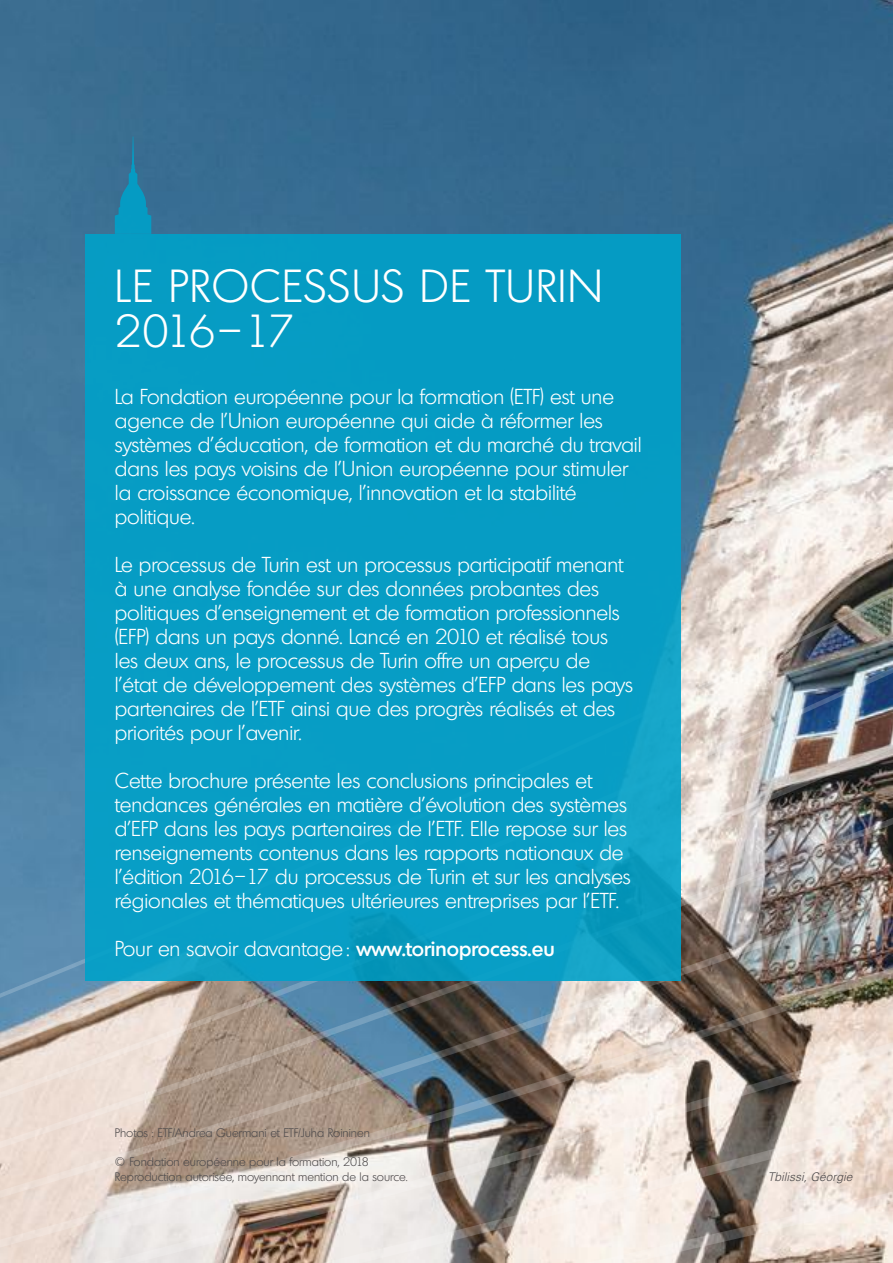
<style>
.page{position:relative;width:893px;height:1263px;background:#fff}
.page>*{position:absolute;margin:0;border:0;box-sizing:border-box;transform-origin:0 0}
.t1{font:300 45px/45px "Montreal TS";letter-spacing:.03em;color:#fff}
.t2{font:300 21px/24px "Montreal TS";color:#fff}
.t3{font:300 12px/15px "Montreal TS";color:#4e4b4c}
.t4{font:italic 300 12px "Univers LT Std";color:#4e4b4c}
.s1{font-weight:500}
</style>
<div class="page">
<img style="left:0;top:0;width:893px;height:540px">
<img style="left:0;top:540px;width:893px;height:723px">
<div style="left:85px;top:234px;width:595px;height:746px;background:#079cc4"></div>
<svg style="left:115px;top:136px;width:36px;height:98px;background:#2281a7"></svg>
<h1 class="t1" style="left:115px;top:263px;width:489px">LE PROCESSUS DE TURIN<br>2016–17</h1>
<p class="t2" style="left:115px;top:385px;width:528px">La Fondation européenne pour la formation (ETF) est une agence de l’Union européenne qui aide à réformer les systèmes d’éducation, de formation et du marché du travail dans les pays voisins de l’Union européenne pour stimuler la croissance économique, l’innovation et la stabilité politique.</p>
<p class="t2" style="left:115px;top:553px;width:520px">Le processus de Turin est un processus participatif menant à une analyse fondée sur des données probantes des politiques d’enseignement et de formation professionnels (EFP) dans un pays donné. Lancé en 2010 et réalisé tous les deux ans, le processus de Turin offre un aperçu de l’état de développement des systèmes d’EFP dans les pays partenaires de l’ETF ainsi que des progrès réalisés et des priorités pour l’avenir.</p>
<p class="t2" style="left:115px;top:769px;width:518px">Cette brochure présente les conclusions principales et tendances générales en matière d’évolution des systèmes d’EFP dans les pays partenaires de l’ETF. Elle repose sur les renseignements contenus dans les rapports nationaux de l’édition 2016–17 du processus de Turin et sur les analyses régionales et thématiques ultérieures entreprises par l’ETF.</p>
<p class="t2" style="left:115px;top:937px;width:441px">Pour en savoir davantage: <span class="s1">www.torinoprocess.eu</span></p>
<p class="t3" style="left:115px;top:1125px;width:257px">Photos : ETF/Andrea Guermani et ETF/Juha Roininen</p>
<p class="t3" style="left:115px;top:1154px;width:294px">© Fondation européenne pour la formation, 2018<br>Reproduction autorisée, moyennant mention de la source.</p>
<p class="t4" style="left:768px;top:1170px;width:86px">Tbilissi, Géorgie</p>
</div>
